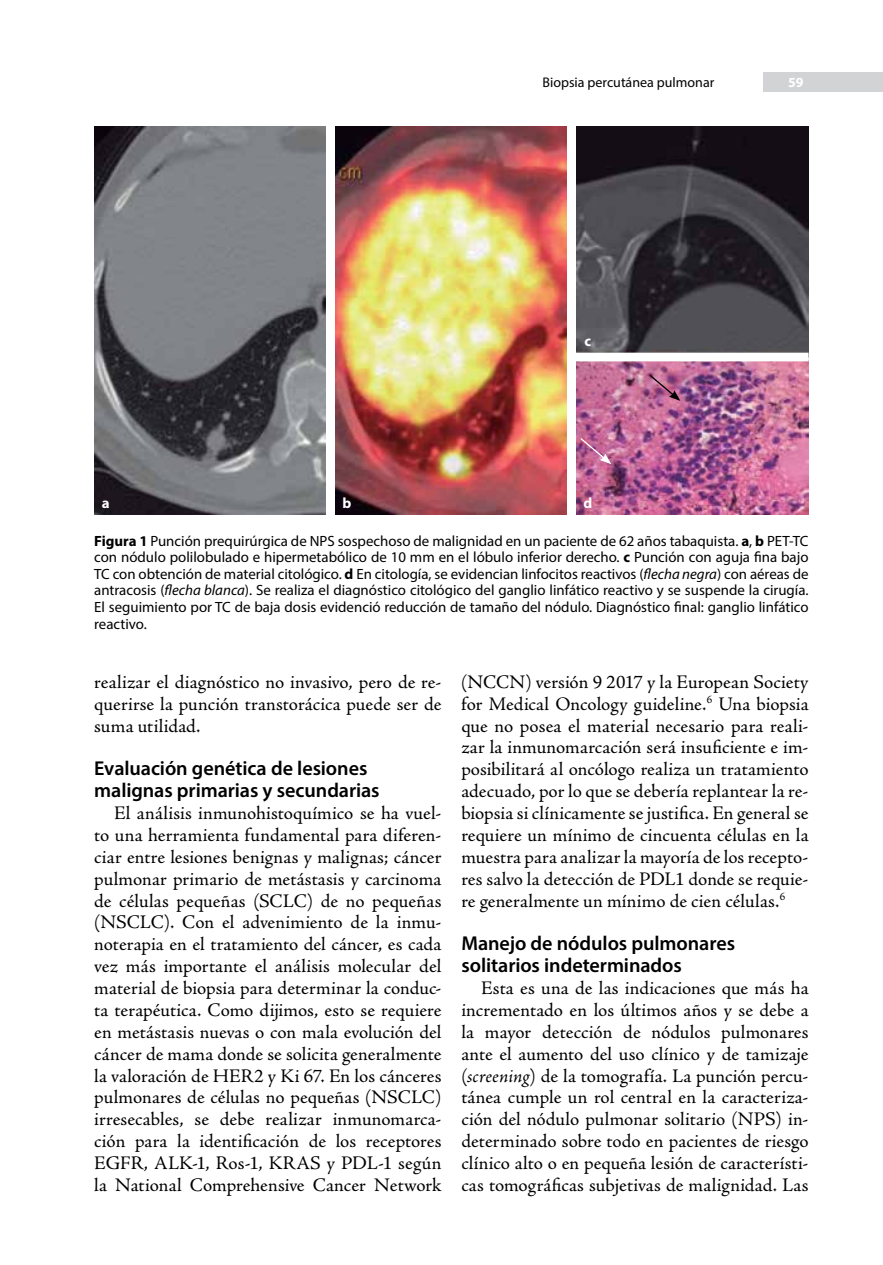
<style>
.page{position:relative;width:883px;height:1265px;background:#fff}
.page>*{position:absolute;margin:0;border:0;box-sizing:border-box;transform-origin:0 0}
.t1{font:600 20.12px/21.9px "Myriad Pro";letter-spacing:-.005em;color:#000}
.t2{font:19.25px/21.9px "Adobe Jenson Pro";color:#000;text-align:justify}
.t3{font:14.88px/16.6px "Myriad Pro";color:#000;text-align:justify}
.t4{font:700 14.88px "Myriad Pro";color:#fff}
.t5{font:14px "Myriad Pro";color:#000}
.t6{font:700 14px "Myriad Pro";color:#fff}
.s1{font-weight:700}
.s2{font-style:italic}
</style>
<div class="page">
<div style="left:764px;top:72px;width:119px;height:20px;background:#d1d3d4"></div>
<img style="left:577px;top:126px;width:232px;height:388px">
<div style="left:572px;top:353px;width:237px;height:8px;background:#fff"></div>
<img style="left:94px;top:126px;width:232px;height:388px">
<img style="left:336px;top:126px;width:231px;height:388px">
<svg style="left:579px;top:437px;width:32px;height:27px"></svg>
<svg style="left:648px;top:373px;width:32px;height:28px"></svg>
<p class="t5" style="left:543px;top:74px;width:173px">Biopsia percutánea pulmonar</p>
<p class="t6" style="left:788px;top:73px;width:17px">59</p>
<p class="t4" style="left:585px;top:331px;width:8px">c</p>
<p class="t4" style="left:584px;top:493px;width:10px">d</p>
<p class="t3" style="left:94px;top:532px;width:716px"><span class="s1">Figura 1</span> Punción prequirúrgica de NPS sospechoso de malignidad en un paciente de 62 años tabaquista. <span class="s1">a</span>, <span class="s1">b</span> PET-TC con nódulo polilobulado e hipermetabólico de 10 mm en el lóbulo inferior derecho. <span class="s1">c</span> Punción con aguja fina bajo TC con obtención de material citológico. <span class="s1">d</span> En citología, se evidencian linfocitos reactivos (<span class="s2">flecha negra</span>) con aéreas de antracosis (<span class="s2">flecha blanca</span>). Se realiza el diagnóstico citológico del ganglio linfático reactivo y se suspende la cirugía.<br>El seguimiento por TC de baja dosis evidenció reducción de tamaño del nódulo. Diagnóstico final: ganglio linfático reactivo.</p>
<p class="t4" style="left:102px;top:493px;width:9px">a</p>
<p class="t4" style="left:343px;top:493px;width:10px">b</p>
<p class="t2" style="left:94px;top:671px;width:349px">realizar el diagnóstico no invasivo, pero de re&shy;querirse la punción transtorácica puede ser de suma utilidad.</p>
<p class="t1" style="left:94px;top:757px;width:287px">Evaluación genética de lesiones malignas primarias y secundarias</p>
<p class="t2" style="left:94px;top:802px;width:349px;text-indent:20px">El análisis inmunohistoquímico se ha vuel&shy;to una herramienta fundamental para diferen&shy;ciar entre lesiones benignas y malignas; cáncer pulmonar primario de metástasis y carcinoma de células pequeñas (SCLC) de no pequeñas (NSCLC). Con el advenimiento de la inmu&shy;noterapia en el tratamiento del cáncer, es cada vez más importante el análisis molecular del material de biopsia para determinar la conduc&shy;ta terapéutica. Como dijimos, esto se requiere en metástasis nuevas o con mala evolución del cáncer de mama donde se solicita generalmente la valoración de HER2 y Ki 67. En los cánceres pulmonares de células no pequeñas (NSCLC) irresecables, se debe realizar inmunomarca&shy;ción para la identificación de los receptores EGFR, ALK-1, Ros-1, KRAS y PDL-1 según la National Comprehensive Cancer Network</p>
<p class="t2" style="left:461px;top:671px;width:349px">(NCCN) versión 9 2017 y la European Society for Medical Oncology guideline.<sup>6</sup> Una biopsia que no posea el material necesario para reali&shy;zar la inmunomarcación será insuficiente e im&shy;posibilitará al oncólogo realiza un tratamiento adecuado, por lo que se debería replantear la re&shy;biopsia si clínicamente se justifica. En general se requiere un mínimo de cincuenta células en la muestra para analizar la mayoría de los recepto&shy;res salvo la detección de PDL1 donde se requie&shy;re generalmente un mínimo de cien células.<sup>6</sup></p>
<p class="t1" style="left:461px;top:932px;width:275px">Manejo de nódulos pulmonares solitarios indeterminados</p>
<p class="t2" style="left:461px;top:977px;width:349px;text-indent:20px">Esta es una de las indicaciones que más ha incrementado en los últimos años y se debe a la mayor detección de nódulos pulmonares ante el aumento del uso clínico y de tamizaje (<span class="s2">screening</span>) de la tomografía. La punción percu&shy;tánea cumple un rol central en la caracteriza&shy;ción del nódulo pulmonar solitario (NPS) in&shy;determinado sobre todo en pacientes de riesgo clínico alto o en pequeña lesión de característi&shy;cas tomográficas subjetivas de malignidad. Las</p>
</div>
